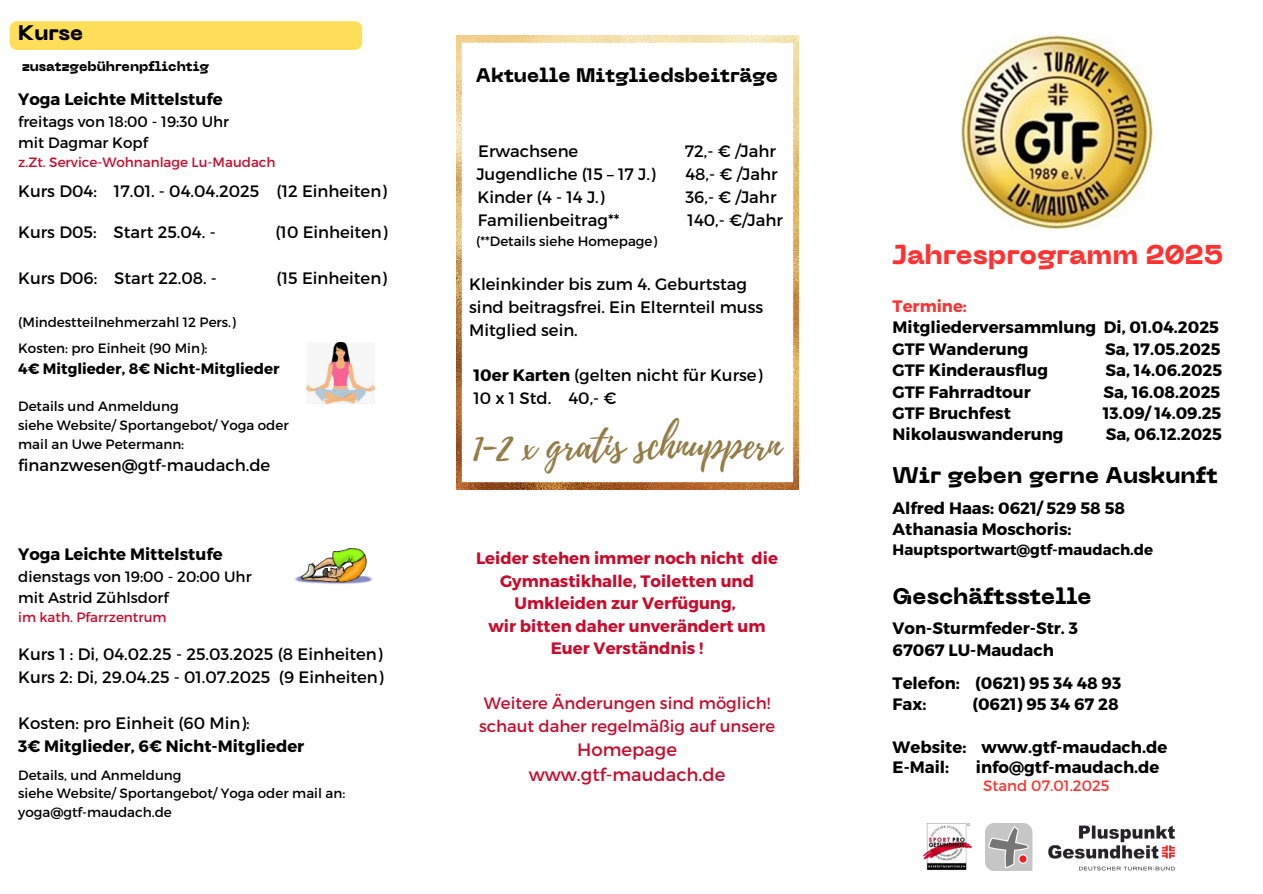
<style>
.page{position:relative;width:1263px;height:894px;background:#fff}
.page>*{position:absolute;margin:0;border:0;box-sizing:border-box;transform-origin:0 0}
.t1{font:38.25px "Playlist Script";color:#937c46}
.t2{font:800 27px "PP Neue Machina";color:#ff3131}
.t3{font:800 22.5px "PP Neue Machina";color:#000}
.t4{font:800 21px "PP Neue Machina";color:#000}
.t5{font:800 19.5px "PP Neue Machina";color:#000}
.t6{font:18px/25px "Montserrat";color:#ca0a2b;text-align:center}
.t7{font:700 16.5px/21.5px "Montserrat";color:#000}
.t8{font:16.5px/23px "Montserrat";color:#000}
.t9{font:700 16.5px/22.5px "Montserrat";color:#ca0a2b;text-align:center}
.t10{font:16.5px/22.5px "Montserrat";color:#ca0a2b}
.t11{font:15px/21px "Montserrat";color:#000}
.t12{font:700 15px "Montserrat";color:#000}
.t13{font:15px "Montserrat";color:#ff3131}
.t14{font:13.5px/18.5px "Montserrat";color:#000}
.t15{font:13.5px "Montserrat";color:#ca0a2b}
.t16{font:800 13.5px "PP Neue Machina";color:#000}
.s1{font-weight:400}
.s2{font-weight:700}
.s3{color:#ff3131}
</style>
<div class="page">
<img style="left:961px;top:36px;width:193px;height:192px">
<img style="left:923px;top:823px;width:49px;height:45px">
<img style="left:456px;top:36px;width:342px;height:453px">
<img style="left:294px;top:548px;width:79px;height:36px">
<img style="left:985px;top:823px;width:189px;height:47px">
<img style="left:307px;top:342px;width:67px;height:61px">
<div style="left:10px;top:21px;width:352px;height:29px;background:#ffde59;border-radius:7px"></div>
<h6 class="t4" style="left:18px;top:25px;width:67px">Kurse</h6>
<p class="t16" style="left:22px;top:61px;width:189px">zusatzgebührenpflichtig</p>
<p class="t7" style="left:18px;top:88px;width:206px">Yoga Leichte Mittelstufe</p>
<p class="t11" style="left:18px;top:111px;width:212px">freitags von 18:00 - 19:30 Uhr</p>
<p class="t11" style="left:18px;top:132px;width:131px">mit Dagmar Kopf</p>
<p class="t15" style="left:18px;top:153px;width:259px">z.Zt. Service-Wohnanlage Lu-Maudach</p>
<h4 class="t8" style="left:18px;top:178px;width:370px">Kurs D04: 17.01. - 04.04.2025 (12 Einheiten)</h4>
<h6 class="t8" style="left:18px;top:220px;width:199px">Kurs D05: Start 25.04. -</h6>
<h6 class="t8" style="left:275px;top:220px;width:114px">(10 Einheiten)</h6>
<h6 class="t8" style="left:18px;top:266px;width:200px">Kurs D06: Start 22.08. -</h6>
<h6 class="t8" style="left:277px;top:266px;width:112px">(15 Einheiten)</h6>
<h6 class="t14" style="left:18px;top:312px;width:219px">(Mindestteilnehmerzahl 12 Pers.)</h6>
<h1 class="t14" style="left:18px;top:338px;width:191px">Kosten: pro Einheit (90 Min):</h1>
<h1 class="t12" style="left:18px;top:359px;width:263px">4€ Mitglieder, 8€ Nicht-Mitglieder</h1>
<h5 class="t14" style="left:18px;top:396px;width:272px">Details und Anmeldung<br>siehe Website/ Sportangebot/ Yoga oder mail an Uwe Petermann:</h5>
<h5 class="t8" style="left:18px;top:452px;width:254px">finanzwesen@gtf-maudach.de</h5>
<h6 class="t7" style="left:18px;top:543px;width:206px">Yoga Leichte Mittelstufe</h6>
<h6 class="t11" style="left:18px;top:565px;width:235px">dienstags von 19:00 - 20:00 Uhr mit Astrid Zühlsdorf</h6>
<h6 class="t15" style="left:18px;top:608px;width:150px">im kath. Pfarrzentrum</h6>
<p class="t8" style="left:18px;top:641px;width:367px">Kurs 1 : Di, 04.02.25 - 25.03.2025 (8 Einheiten)<br>Kurs 2: Di, 29.04.25 - 01.07.2025 (9 Einheiten)</p>
<h2 class="t7" style="left:18px;top:710px;width:288px;line-height:23px"><span class="s1">Kosten: pro Einheit (60 Min):<br></span>3€ Mitglieder, 6€ Nicht-Mitglieder</h2>
<h5 class="t14" style="left:18px;top:764px;width:165px">Details, und Anmeldung</h5>
<h3 class="t14" style="left:18px;top:783px;width:329px">siehe Website/ Sportangebot/ Yoga oder mail an:</h3>
<h5 class="t14" style="left:18px;top:801px;width:155px">yoga@gtf-maudach.de</h5>
<h3 class="t5" style="left:476px;top:68px;width:304px">Aktuelle Mitgliedsbeiträge</h3>
<h6 class="t8" style="left:478px;top:139px;width:102px">Erwachsene</h6>
<h6 class="t8" style="left:685px;top:139px;width:93px">72,- € /Jahr</h6>
<h6 class="t8" style="left:476px;top:162px;width:181px">Jugendliche (15 – 17 J.)</h6>
<h6 class="t8" style="left:685px;top:162px;width:94px">48,- € /Jahr</h6>
<h6 class="t8" style="left:478px;top:185px;width:128px">Kinder (4 - 14 J.)</h6>
<h6 class="t8" style="left:685px;top:185px;width:93px">36,- € /Jahr</h6>
<h6 class="t8" style="left:478px;top:207px;width:143px">Familienbeitrag**</h6>
<h6 class="t8" style="left:688px;top:207px;width:97px">140,- €/Jahr</h6>
<h6 class="t14" style="left:476px;top:231px;width:182px">(**Details siehe Homepage)</h6>
<p class="t8" style="left:469px;top:271px;width:296px">Kleinkinder bis zum 4. Geburtstag sind beitragsfrei. Ein Elternteil muss<br>Mitglied sein.</p>
<h6 class="t8" style="left:473px;top:363px;width:290px"><span class="s2">10er Karten</span> (gelten nicht für Kurse)<br>10 x 1 Std. 40,- €</h6>
<h6 class="t1" style="left:473px;top:417px;width:310px">1-2 x gratis schnuppern</h6>
<p class="t9" style="left:476px;top:546px;width:303px">Leider stehen immer noch nicht die<br>Gymnastikhalle, Toiletten und<br>Umkleiden zur Verfügung,<br>wir bitten daher unverändert um<br>Euer Verständnis !</p>
<p class="t10" style="left:479px;top:691px;width:298px">Weitere Änderungen sind möglich! schaut daher regelmäßig auf unsere</p>
<p class="t6" style="left:529px;top:736px;width:198px">Homepage www.gtf-maudach.de</p>
<p class="t2" style="left:893px;top:244px;width:332px">Jahresprogramm 2025</p>
<p class="t7" style="left:893px;top:294px;width:328px"><span class="s3">Termine:<br></span>Mitgliederversammlung Di, 01.04.2025<br>GTF Wanderung</p>
<p class="t7" style="left:1105px;top:337px;width:117px">Sa, 17.05.2025</p>
<p class="t7" style="left:893px;top:359px;width:157px">GTF Kinderausflug</p>
<p class="t7" style="left:1105px;top:359px;width:118px">Sa, 14.06.2025</p>
<p class="t7" style="left:893px;top:380px;width:140px">GTF Fahrradtour</p>
<p class="t7" style="left:1103px;top:380px;width:118px">Sa, 16.08.2025</p>
<p class="t7" style="left:893px;top:401px;width:120px">GTF Bruchfest</p>
<p class="t7" style="left:1103px;top:401px;width:120px">13.09/ 14.09.25</p>
<p class="t7" style="left:893px;top:423px;width:173px">Nikolauswanderung</p>
<p class="t7" style="left:1106px;top:423px;width:118px">Sa, 06.12.2025</p>
<p class="t3" style="left:893px;top:466px;width:327px">Wir geben gerne Auskunft</p>
<h6 class="t7" style="left:893px;top:496px;width:234px">Alfred Haas: 0621/ 529 58 58<br>Athanasia Moschoris:</h6>
<h6 class="t12" style="left:893px;top:539px;width:262px">Hauptsportwart@gtf-maudach.de</h6>
<h6 class="t3" style="left:893px;top:587px;width:200px">Geschäftsstelle</h6>
<h6 class="t7" style="left:893px;top:616px;width:187px">Von-Sturmfeder-Str. 3<br>67067 LU-Maudach</h6>
<p class="t7" style="left:893px;top:671px;width:230px">Telefon: (0621) 95 34 48 93<br>Fax:</p>
<p class="t7" style="left:972px;top:692px;width:148px">(0621) 95 34 67 28</p>
<h6 class="t7" style="left:893px;top:735px;width:276px;line-height:20.2px">Website: www.gtf-maudach.de<br>E-Mail:</h6>
<h6 class="t7" style="left:976px;top:755px;width:185px">info@gtf-maudach.de</h6>
<h6 class="t13" style="left:983px;top:775px;width:128px">Stand 07.01.2025</h6>
</div>
